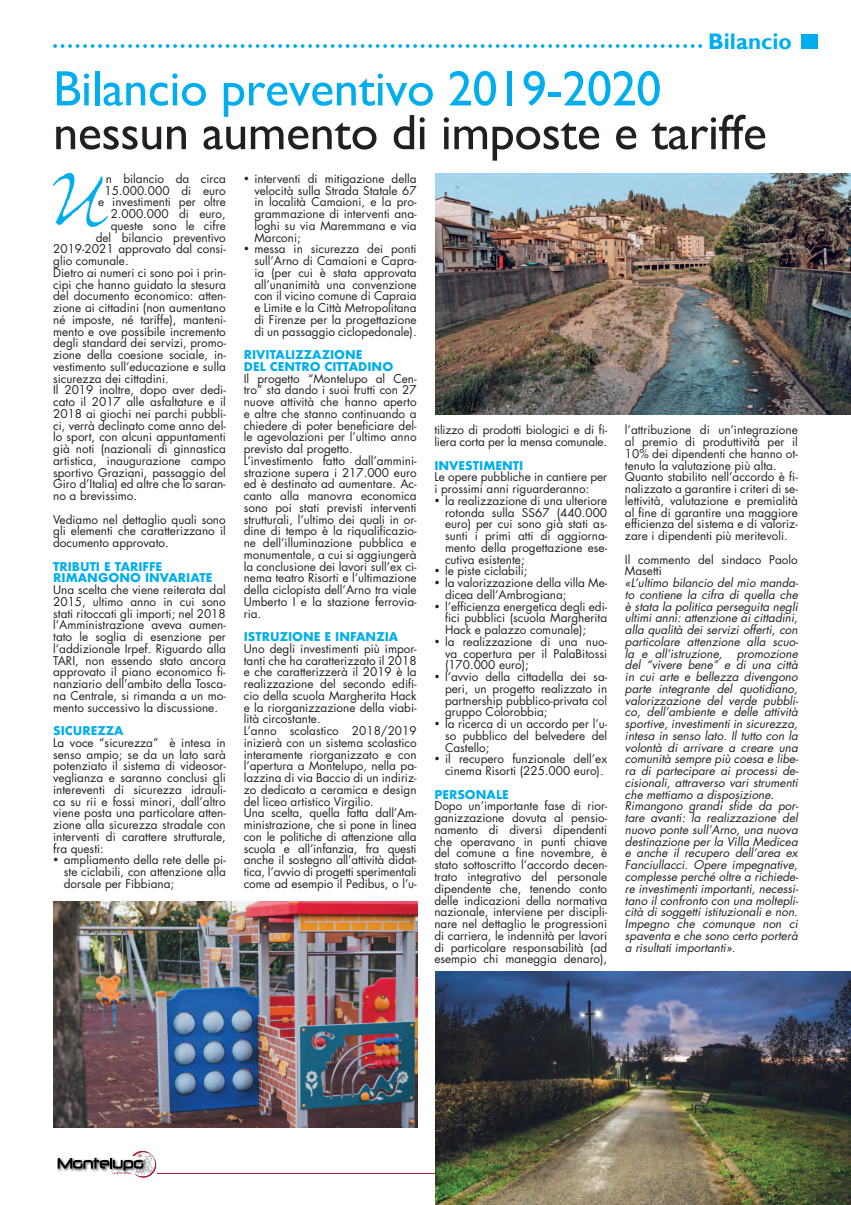
<style>
.page{position:relative;width:851px;height:1205px;background:#fff}
.page>*{position:absolute;margin:0;border:0;box-sizing:border-box;transform-origin:0 0}
.t1{font:50px "Gill Sans";letter-spacing:-.005em;color:#231f20}
.t2{font:50px "Gill Sans";letter-spacing:-.005em;color:#00aeef}
.t3{font:700 22.5px "Gill Sans";color:#00aeef}
.t4{font:11.75px/11.8px "Futura";color:#231f20;text-align:justify}
.t5{font:italic 11.75px/11.8px "Futura";color:#231f20}
.t6{font:700 11.75px/11.8px "Futura";color:#00aeef}
</style>
<div class="page">
<img style="left:57px;top:1158px;width:1px;height:13px">
<svg style="left:58px;top:1151px;width:98px;height:26px"></svg>
<hr style="left:157px;top:1172px;width:594px;height:1px;background:#a41b37">
<img style="left:435px;top:174px;width:415px;height:241px">
<div style="left:801px;top:34px;width:16px;height:15px;background:#00aeef"></div>
<svg style="left:53px;top:44px;width:649px;height:4px"></svg>
<img style="left:435px;top:971px;width:415px;height:234px">
<img style="left:53px;top:901px;width:364px;height:226px">
<svg style="left:53px;top:173px;width:55px;height:54px"></svg>
<h2 class="t3" style="left:708px;top:27px;width:85px">Bilancio</h2>
<h1 class="t2" style="left:53px;top:60px;width:609px">Bilancio preventivo 2019-2020</h1>
<h1 class="t1" style="left:53px;top:103px;width:715px">nessun aumento di imposte e tariffe</h1>
<p class="t4" style="left:106px;top:173px;width:122px">n bilancio da circa</p>
<p class="t4" style="left:104px;top:184px;width:123px">15.000.000 di euro</p>
<p class="t4" style="left:98px;top:196px;width:129px">e investimenti per oltre</p>
<p class="t4" style="left:111px;top:208px;width:116px">2.000.000 di euro,</p>
<p class="t4" style="left:111px;top:220px;width:116px">queste sono le cifre</p>
<p class="t4" style="left:96px;top:231px;width:132px">del bilancio preventivo</p>
<p class="t4" style="left:53px;top:243px;width:174px">2019-2021 approvato dal consi-</p>
<p class="t4" style="left:53px;top:255px;width:77px">glio comunale.</p>
<p class="t4" style="left:53px;top:267px;width:174px">Dietro ai numeri ci sono poi i prin-</p>
<p class="t4" style="left:53px;top:278px;width:174px">cipi che hanno guidato la stesura</p>
<p class="t4" style="left:53px;top:290px;width:174px">del documento economico: atten-</p>
<p class="t4" style="left:53px;top:302px;width:174px">zione ai cittadini (non aumentano</p>
<p class="t4" style="left:53px;top:314px;width:174px">né imposte, né tariffe), manteni-</p>
<p class="t4" style="left:53px;top:325px;width:174px">mento e ove possibile incremento</p>
<p class="t4" style="left:53px;top:337px;width:174px">degli standard dei servizi, promo-</p>
<p class="t4" style="left:53px;top:349px;width:174px">zione della coesione sociale, in-</p>
<p class="t4" style="left:53px;top:361px;width:174px">vestimento sull’educazione e sulla</p>
<p class="t4" style="left:53px;top:372px;width:117px">sicurezza dei cittadini.</p>
<p class="t4" style="left:53px;top:384px;width:174px">Il 2019 inoltre, dopo aver dedi-</p>
<p class="t4" style="left:53px;top:396px;width:174px">cato il 2017 alle asfaltature e il</p>
<p class="t4" style="left:53px;top:408px;width:174px">2018 ai giochi nei parchi pubbli-</p>
<p class="t4" style="left:53px;top:419px;width:174px">ci, verrà declinato come anno del-</p>
<p class="t4" style="left:53px;top:431px;width:174px">lo sport, con alcuni appuntamenti</p>
<p class="t4" style="left:53px;top:443px;width:174px">già noti (nazionali di ginnastica</p>
<p class="t4" style="left:53px;top:455px;width:174px">artistica, inaugurazione campo</p>
<p class="t4" style="left:53px;top:466px;width:174px">sportivo Graziani, passaggio del</p>
<p class="t4" style="left:53px;top:478px;width:174px">Giro d’Italia) ed altre che lo saran-</p>
<p class="t4" style="left:53px;top:490px;width:85px">no a brevissimo.</p>
<p class="t4" style="left:53px;top:513px;width:174px">Vediamo nel dettaglio quali sono gli elementi che caratterizzano il documento approvato.</p>
<p class="t6" style="left:53px;top:560px;width:161px">TRIBUTI E TARIFFE<br>RIMANGONO INVARIATE</p>
<p class="t4" style="left:53px;top:584px;width:174px">Una scelta che viene reiterata dal 2015, ultimo anno in cui sono stati ritoccati gli importi; nel 2018 l’Amministrazione aveva aumen&shy;tato le soglia di esenzione per l’addizionale Irpef. Riguardo alla TARI, non essendo stato ancora approvato il piano economico fi&shy;nanziario dell’ambito della Tosca&shy;na Centrale, si rimanda a un mo&shy;mento successivo la discussione.</p>
<p class="t6" style="left:53px;top:725px;width:72px">SICUREZZA</p>
<p class="t4" style="left:53px;top:737px;width:174px">La voce “sicurezza” è intesa in senso ampio; se da un lato sarà potenziato il sistema di videosor&shy;veglianza e saranno conclusi gli intereventi di sicurezza idrauli&shy;ca su rii e fossi minori, dall’altro viene posta una particolare atten&shy;zione alla sicurezza stradale con interventi di carattere strutturale, fra questi:</p>
<p class="t4" style="left:64px;top:854px;width:163px;text-indent:-11px">• ampliamento della rete delle pi&shy;ste ciclabili, con attenzione alla dorsale per Fibbiana;</p>
<p class="t4" style="left:254px;top:173px;width:164px;text-indent:-11px">• interventi di mitigazione della velocità sulla Strada Statale 67 in località Camaioni, e la pro&shy;grammazione di interventi ana&shy;loghi su via Maremmana e via Marconi;</p>
<p class="t4" style="left:254px;top:243px;width:164px;text-indent:-11px">• messa in sicurezza dei ponti sull’Arno di Camaioni e Capra&shy;ia (per cui è stata approvata all’unanimità una convenzione con il vicino comune di Capraia e Limite e la Città Metropolitana di Firenze per la progettazione di un passaggio ciclopedonale).</p>
<p class="t6" style="left:244px;top:349px;width:151px">RIVITALIZZAZIONE<br>DEL CENTRO CITTADINO</p>
<p class="t4" style="left:244px;top:372px;width:174px;text-align:left">Il progetto “Montelupo al Cen&shy;tro” sta dando i suoi frutti con 27 nuove attività che hanno aperto e altre che stanno continuando a chiedere di poter beneficiare del&shy;le agevolazioni per l’ultimo anno previsto dal progetto.<br>L’investimento fatto dall’ammini&shy;strazione supera i 217.000 euro ed è destinato ad aumentare. Ac&shy;canto alla manovra economica sono poi stati previsti interventi strutturali, l’ultimo dei quali in or&shy;dine di tempo è la riqualificazio&shy;ne dell’illuminazione pubblica e monumentale, a cui si aggiungerà la conclusione dei lavori sull’ex ci&shy;nema teatro Risorti e l’ultimazione della ciclopista dell’Arno tra viale<br>Umberto I e la stazione ferrovia&shy;ria.</p>
<p class="t6" style="left:244px;top:631px;width:156px">ISTRUZIONE E INFANZIA</p>
<p class="t4" style="left:244px;top:643px;width:174px;text-align:left">Uno degli investimenti più impor&shy;tanti che ha caratterizzato il 2018 e che caratterizzerà il 2019 è la realizzazione del secondo edifi&shy;cio della scuola Margherita Hack e la riorganizzazione della viabi&shy;lità circostante.<br>L’anno scolastico 2018/2019 inizierà con un sistema scolastico interamente riorganizzato e con l’apertura a Montelupo, nella pa&shy;lazzina di via Baccio di un indiriz&shy;zo dedicato a ceramica e design del liceo artistico Virgilio.<br>Una scelta, quella fatta dall’Am&shy;ministrazione, che si pone in linea con le politiche di attenzione alla scuola e all’infanzia, fra questi anche il sostegno all’attività didat&shy;tica, l’avvio di progetti sperimentali come ad esempio il Pedibus, o l’u-</p>
<p class="t4" style="left:434px;top:424px;width:174px">tilizzo di prodotti biologici e di fi&shy;liera corta per la mensa comunale.</p>
<p class="t6" style="left:434px;top:459px;width:90px">INVESTIMENTI</p>
<p class="t4" style="left:434px;top:471px;width:174px">Le opere pubbliche in cantiere per i prossimi anni riguarderanno:</p>
<p class="t4" style="left:445px;top:495px;width:164px;text-indent:-11px">• la realizzazione di una ulteriore rotonda sulla SS67 (440.000 euro) per cui sono già stati as&shy;sunti i primi atti di aggiorna&shy;mento della progettazione ese&shy;cutiva esistente;</p>
<p class="t4" style="left:434px;top:565px;width:95px">• le piste ciclabili;</p>
<p class="t4" style="left:445px;top:577px;width:164px;text-indent:-11px">• la valorizzazione della villa Me&shy;dicea dell’Ambrogiana;</p>
<p class="t4" style="left:445px;top:600px;width:164px;text-indent:-11px">• l’efficienza energetica degli edi&shy;fici pubblici (scuola Margherita Hack e palazzo comunale);</p>
<p class="t4" style="left:445px;top:636px;width:164px;text-indent:-11px">• la realizzazione di una nuo&shy;va copertura per il PalaBitossi (170.000 euro);</p>
<p class="t4" style="left:445px;top:671px;width:164px;text-indent:-11px">• l’avvio della cittadella dei sa&shy;peri, un progetto realizzato in partnership pubblico-privata col gruppo Colorobbia;</p>
<p class="t4" style="left:445px;top:718px;width:164px;text-indent:-11px">• la ricerca di un accordo per l’u&shy;so pubblico del belvedere del Castello;</p>
<p class="t4" style="left:434px;top:753px;width:174px;text-align:center">• il recupero funzionale dell’ex cinema Risorti (225.000 euro).</p>
<p class="t6" style="left:434px;top:788px;width:76px">PERSONALE</p>
<p class="t4" style="left:434px;top:800px;width:174px">Dopo un’importante fase di rior&shy;ganizzazione dovuta al pensio&shy;namento di diversi dipendenti che operavano in punti chiave del comune a fine novembre, è stato sottoscritto l’accordo decen&shy;trato integrativo del personale dipendente che, tenendo conto delle indicazioni della normativa nazionale, interviene per discipli&shy;nare nel dettaglio le progressioni di carriera, le indennità per lavori di particolare responsabilità (ad esempio chi maneggia denaro),</p>
<p class="t4" style="left:625px;top:424px;width:174px;text-align:left">l’attribuzione di un’integrazione al premio di produttività per il 10% dei dipendenti che hanno ot&shy;tenuto la valutazione più alta.<br>Quanto stabilito nell’accordo è fi&shy;nalizzato a garantire i criteri di se&shy;lettività, valutazione e premialità al fine di garantire una maggiore efficienza del sistema e di valoriz&shy;zare i dipendenti più meritevoli.</p>
<p class="t4" style="left:625px;top:553px;width:174px">Il commento del sindaco Paolo<br>Masetti</p>
<p class="t5" style="left:625px;top:577px;width:175px">«L’ultimo bilancio del mio manda&shy;to contiene la cifra di quella che è stata la politica perseguita negli ultimi anni: attenzione ai cittadini, alla qualità dei servizi offerti, con particolare attenzione alla scuo&shy;la e all’istruzione, promozione del “vivere bene” e di una città in cui arte e bellezza divengono parte integrante del quotidiano, valorizzazione del verde pubbli&shy;co, dell’ambiente e delle attività sportive, investimenti in sicurezza, intesa in senso lato. Il tutto con la volontà di arrivare a creare una comunità sempre più coesa e libe&shy;ra di partecipare ai processi de&shy;cisionali, attraverso vari strumenti che mettiamo a disposizione.<br>Rimangono grandi sfide da por&shy;tare avanti: la realizzazione del nuovo ponte sull’Arno, una nuova destinazione per la Villa Medicea e anche il recupero dell’area ex Fanciullacci. Opere impegnative, complesse perché oltre a richiede&shy;re investimenti importanti, necessi&shy;tano il confronto con una moltepli&shy;cità di soggetti istituzionali e non.<br>Impegno che comunque non ci spaventa e che sono certo porterà a risultati importanti».</p>
</div>
